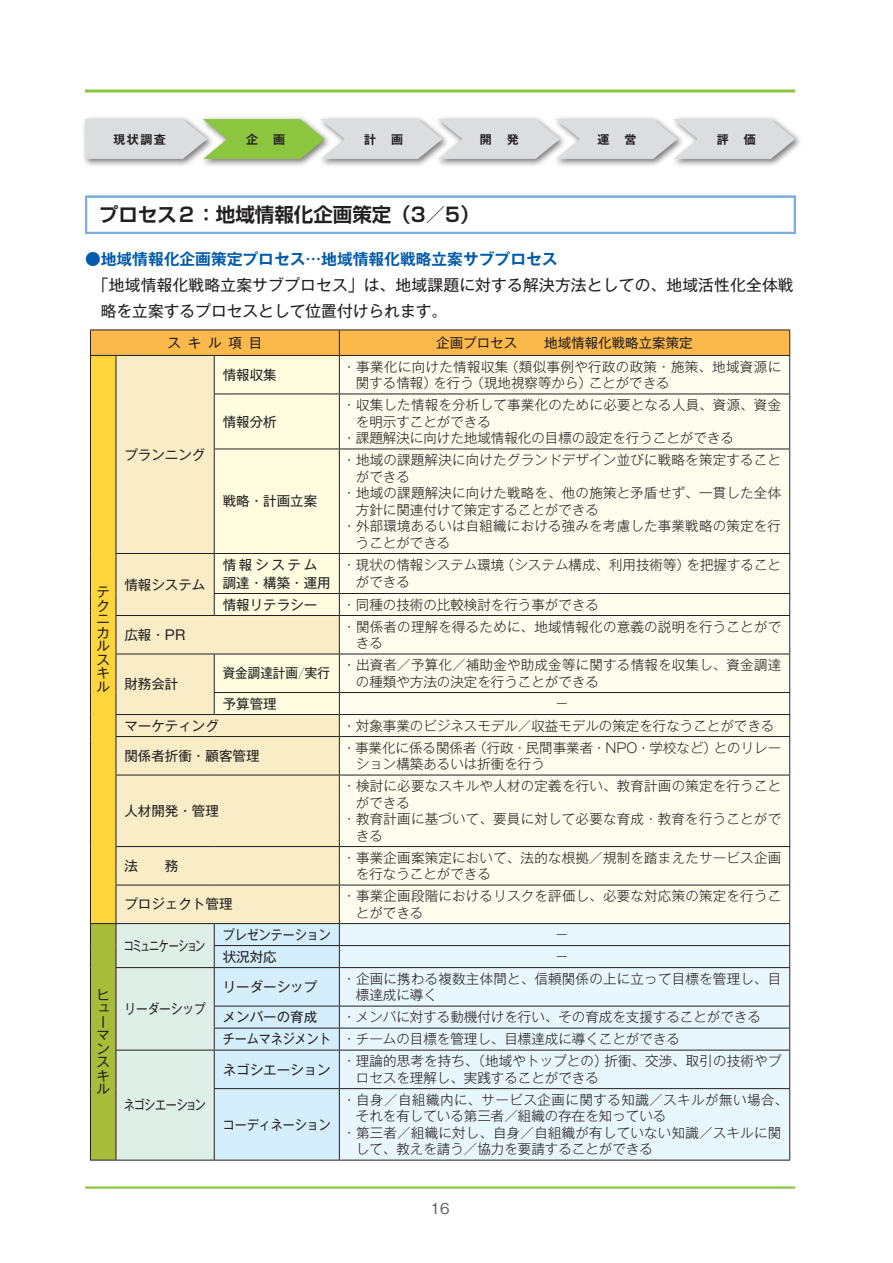
<style>
.page{position:relative;width:893px;height:1263px;background:#fff}
.page>*{position:absolute;margin:0;border:0;box-sizing:border-box;transform-origin:0 0}
.小見出し{font:700 19.5px "Shin Go Pr 5 De";color:#231f20}
.現状調査プロセス_本文{font:15.75px/26.2px "Gothic MB101 Pr 5";letter-spacing:.01em;color:#231f20}
.現状調査プロセス_見出し{font:700 15.75px "Gothic MB101 Pr 5 De";color:#015aaa}
.t1{font:500 15px "Gothic BBB Pr 5";color:#636366}
.表下{font:300 13.5px/16.5px "Gothic MB101 Pr 5";letter-spacing:.015em;color:#231f20}
.表_ジャス{font:13.5px/13.5px "Gothic MB101 Pr 5";color:#231f20;text-align:justify}
.表下-2{font:300 13.5px/16.5px "Gothic MB101 Pr 5";letter-spacing:.035em;color:#231f20}
.表_ジャス-2{font:13.5px "Gothic MB101 Pr 5";color:#231f20;scale:.89 1}
.表_ジャス-3{font:13.5px "Gothic MB101 Pr 5";color:#231f20;scale:.93 1}
.表_ジャス-4{font:13.5px "Gothic MB101 Pr 5";letter-spacing:-.125em;color:#231f20;scale:.75 1}
.表_ジャス-5{font:13.5px "Gothic MB101 Pr 5";letter-spacing:-.07em;color:#231f20;scale:.82 1}
.表_ジャス-6{font:13.5px "Gothic MB101 Pr 5";color:#231f20;scale:.86 1}
.t2{font:700 12px "Gothic MB101 Pr 5 De";color:#231f20}
</style>
<div class="page">
<hr style="left:85px;top:196px;width:711px;height:2px;background:#79aede">
<hr style="left:85px;top:198px;width:2px;height:34px;background:#79aede">
<hr style="left:794px;top:198px;width:2px;height:34px;background:#79aede">
<hr style="left:85px;top:232px;width:711px;height:2px;background:#79aede">
<div style="left:81px;top:115px;width:133px;height:52px;background:#231f20;opacity:.6"></div>
<div style="left:198px;top:115px;width:133px;height:52px;background:#231f20;opacity:.6"></div>
<div style="left:316px;top:115px;width:133px;height:52px;background:#231f20;opacity:.6"></div>
<div style="left:669px;top:115px;width:133px;height:52px;background:#231f20;opacity:.6"></div>
<div style="left:434px;top:115px;width:132px;height:52px;background:#231f20;opacity:.6"></div>
<div style="left:551px;top:115px;width:133px;height:52px;background:#231f20;opacity:.6"></div>
<svg style="left:85px;top:119px;width:710px;height:40px;background:#d1dac8"></svg>
<div style="left:90px;top:355px;width:26px;height:568px;background:#ffd53e"></div>
<div style="left:117px;top:737px;width:222px;height:186px;background:#f8edc6"></div>
<div style="left:340px;top:737px;width:449px;height:186px;background:#fffdee"></div>
<div style="left:340px;top:924px;width:449px;height:236px;background:#e8f6fd"></div>
<hr style="left:90px;top:736px;width:1px;height:39px;background:#231f20">
<hr style="left:339px;top:736px;width:451px;height:1px;background:#231f20">
<hr style="left:789px;top:737px;width:1px;height:38px;background:#231f20">
<hr style="left:90px;top:775px;width:1px;height:71px;background:#231f20">
<hr style="left:339px;top:775px;width:451px;height:1px;background:#231f20">
<hr style="left:789px;top:775px;width:1px;height:71px;background:#231f20">
<hr style="left:90px;top:846px;width:1px;height:39px;background:#231f20">
<hr style="left:339px;top:846px;width:451px;height:1px;background:#231f20">
<hr style="left:789px;top:847px;width:1px;height:38px;background:#231f20">
<hr style="left:90px;top:885px;width:1px;height:38px;background:#231f20">
<hr style="left:339px;top:885px;width:451px;height:1px;background:#231f20">
<hr style="left:789px;top:885px;width:1px;height:38px;background:#231f20">
<hr style="left:339px;top:923px;width:451px;height:1px;background:#231f20">
<hr style="left:339px;top:945px;width:451px;height:1px;background:#231f20">
<svg style="left:789px;top:924px;width:1px;height:43px"></svg>
<hr style="left:339px;top:967px;width:451px;height:1px;background:#231f20">
<hr style="left:789px;top:968px;width:1px;height:38px;background:#231f20">
<hr style="left:339px;top:1006px;width:451px;height:1px;background:#231f20">
<hr style="left:339px;top:1028px;width:451px;height:1px;background:#231f20">
<svg style="left:789px;top:1006px;width:1px;height:44px"></svg>
<hr style="left:339px;top:1050px;width:451px;height:1px;background:#231f20">
<hr style="left:789px;top:1050px;width:1px;height:38px;background:#231f20">
<hr style="left:339px;top:1088px;width:451px;height:1px;background:#231f20">
<hr style="left:789px;top:1089px;width:1px;height:71px;background:#231f20">
<svg style="left:90px;top:923px;width:250px;height:238px;background:#cde3d8"></svg>
<hr style="left:116px;top:1160px;width:98px;height:1px;background:#231f20">
<hr style="left:214px;top:1160px;width:125px;height:1px;background:#231f20">
<hr style="left:339px;top:1160px;width:451px;height:1px;background:#231f20">
<hr style="left:116px;top:736px;width:98px;height:1px;background:#231f20">
<hr style="left:116px;top:737px;width:1px;height:38px;background:#231f20">
<hr style="left:214px;top:736px;width:125px;height:1px;background:#231f20">
<hr style="left:339px;top:737px;width:1px;height:38px;background:#231f20">
<hr style="left:116px;top:775px;width:98px;height:1px;background:#231f20">
<hr style="left:116px;top:775px;width:1px;height:71px;background:#231f20">
<hr style="left:214px;top:775px;width:125px;height:1px;background:#231f20">
<hr style="left:339px;top:775px;width:1px;height:71px;background:#231f20">
<hr style="left:116px;top:846px;width:98px;height:1px;background:#231f20">
<hr style="left:116px;top:847px;width:1px;height:38px;background:#231f20">
<hr style="left:214px;top:846px;width:125px;height:1px;background:#231f20">
<hr style="left:339px;top:847px;width:1px;height:38px;background:#231f20">
<hr style="left:116px;top:885px;width:98px;height:1px;background:#231f20">
<hr style="left:116px;top:885px;width:1px;height:38px;background:#231f20">
<hr style="left:214px;top:885px;width:125px;height:1px;background:#231f20">
<hr style="left:339px;top:885px;width:1px;height:38px;background:#231f20">
<hr style="left:116px;top:923px;width:98px;height:1px;background:#231f20">
<hr style="left:214px;top:923px;width:125px;height:1px;background:#231f20">
<svg style="left:90px;top:330px;width:700px;height:406px;background:#f7efd5"></svg>
<hr style="left:339px;top:355px;width:451px;height:1px;background:#231f20">
<hr style="left:85px;top:89px;width:710px;height:3px;background:#8bc63e">
<hr style="left:85px;top:1186px;width:710px;height:3px;background:#8bc63e">
<p class="t2" style="left:113px;top:129px;width:54px">現状調査</p>
<p class="t2" style="left:246px;top:129px;width:40px">企　画</p>
<p class="t2" style="left:364px;top:129px;width:41px">計　画</p>
<p class="t2" style="left:480px;top:129px;width:40px">開　発</p>
<p class="t2" style="left:598px;top:129px;width:40px">運　営</p>
<p class="t2" style="left:717px;top:129px;width:40px">評　価</p>
<p class="小見出し" style="left:99px;top:199px;width:382px">プロセス２：地域情報化企画策定（3／5）</p>
<p class="現状調査プロセス_見出し" style="left:85px;top:245px;width:474px">●地域情報化企画策定プロセス…地域情報化戦略立案サブプロセス</p>
<p class="現状調査プロセス_本文" style="left:101px;top:270px;width:694px;text-indent:-8px">「地域情報化戦略立案サブプロセス」は、地域課題に対する解決方法としての、地域活性化全体戦略を立案するプロセスとして位置付けられます。</p>
<p class="表_ジャス" style="left:168px;top:335px;width:96px">スキル項目</p>
<p class="表_ジャス" style="left:436px;top:335px;width:258px">企画プロセス　　地域情報化戦略立案策定</p>
<p class="表_ジャス" style="left:96px;top:584px;width:15px">テクニカルスキル</p>
<p class="表_ジャス" style="left:96px;top:987px;width:15px;text-align:left">ヒューマンスキル</p>
<p class="表_ジャス" style="left:124px;top:447px;width:83px">プランニング</p>
<p class="表_ジャス" style="left:124px;top:577px;width:83px">情報システム</p>
<p class="表_ジャス" style="left:223px;top:367px;width:55px">情報収集</p>
<p class="表下" style="left:356px;top:357px;width:427px;text-indent:-14px">・事業化に向けた情報収集（類似事例や行政の政策・施策、地域資源に関する情報）を行う（現地視察等から）ことができる</p>
<p class="表_ジャス" style="left:223px;top:414px;width:55px">情報分析</p>
<p class="表下" style="left:356px;top:396px;width:427px;text-indent:-14px">・収集した情報を分析して事業化のために必要となる人員、資源、資金を明示すことができる</p>
<p class="表下" style="left:342px;top:429px;width:393px">・課題解決に向けた地域情報化の目標の設定を行うことができる</p>
<p class="表_ジャス" style="left:223px;top:493px;width:96px">戦略・計画立案</p>
<p class="表_ジャス" style="left:223px;top:557px;width:96px">情報システム</p>
<p class="表_ジャス" style="left:223px;top:575px;width:109px">調達・構築・運用</p>
<p class="表下" style="left:356px;top:451px;width:427px;text-indent:-14px">・地域の課題解決に向けたグランドデザイン並びに戦略を策定することができる</p>
<p class="表下" style="left:356px;top:484px;width:427px;text-indent:-14px">・地域の課題解決に向けた戦略を、他の施策と矛盾せず、一貫した全体方針に関連付けて策定することができる</p>
<p class="表下" style="left:356px;top:517px;width:427px;text-indent:-14px">・外部環境あるいは自組織における強みを考慮した事業戦略の策定を行うことができる</p>
<p class="表下" style="left:356px;top:556px;width:427px;text-indent:-14px">・現状の情報システム環境（システム構成、利用技術等）を把握することができる</p>
<p class="表_ジャス" style="left:223px;top:597px;width:96px">情報リテラシー</p>
<p class="表下" style="left:342px;top:595px;width:258px">・同種の技術の比較検討を行う事ができる</p>
<p class="表_ジャス" style="left:124px;top:627px;width:62px">広報・PR</p>
<p class="表下" style="left:356px;top:617px;width:427px;text-indent:-14px">・関係者の理解を得るために、地域情報化の意義の説明を行うことができる</p>
<p class="表_ジャス" style="left:124px;top:676px;width:55px">財務会計</p>
<p class="表_ジャス-3" style="left:223px;top:662px;width:117px">資金調達計画／実行</p>
<p class="表下" style="left:356px;top:656px;width:427px;text-indent:-14px">・出資者／予算化／補助金や助成金等に関する情報を収集し、資金調達の種類や方法の決定を行うことができる</p>
<p class="表_ジャス" style="left:223px;top:696px;width:55px">予算管理</p>
<p class="表下" style="left:555px;top:694px;width:15px">－</p>
<p class="表_ジャス" style="left:124px;top:718px;width:96px">マーケティング</p>
<p class="表下" style="left:342px;top:716px;width:433px">・対象事業のビジネスモデル／収益モデルの策定を行なうことができる</p>
<p class="表_ジャス" style="left:124px;top:748px;width:137px">関係者折衝・顧客管理</p>
<p class="表下" style="left:356px;top:738px;width:427px;text-indent:-14px">・事業化に係る関係者（行政・民間事業者・NPO・学校など）とのリレーション構築あるいは折衝を行う</p>
<p class="表_ジャス" style="left:124px;top:803px;width:96px">人材開発・管理</p>
<p class="表下" style="left:356px;top:777px;width:427px;text-indent:-14px">・検討に必要なスキルや人材の定義を行い、教育計画の策定を行うことができる</p>
<p class="表下" style="left:356px;top:810px;width:427px;text-indent:-14px">・教育計画に基づいて、要員に対して必要な育成・教育を行うことができる</p>
<p class="表_ジャス" style="left:124px;top:858px;width:55px">法　　務</p>
<p class="表下" style="left:356px;top:848px;width:427px;text-indent:-14px">・事業企画案策定において、法的な根拠／規制を踏まえたサービス企画を行なうことができる</p>
<p class="表_ジャス" style="left:124px;top:896px;width:110px">プロジェクト管理</p>
<p class="表下" style="left:356px;top:887px;width:427px;text-indent:-14px">・事業企画段階におけるリスクを評価し、必要な対応策の策定を行うことができる</p>
<p class="表_ジャス-4" style="left:124px;top:934px;width:110px">コミュニケーション</p>
<p class="表_ジャス-6" style="left:124px;top:998px;width:96px">リーダーシップ</p>
<p class="表_ジャス-5" style="left:124px;top:1094px;width:101px">ネゴシエーション</p>
<p class="表_ジャス-2" style="left:223px;top:923px;width:123px">プレゼンテーション</p>
<p class="表下" style="left:555px;top:925px;width:15px">－</p>
<p class="表_ジャス" style="left:223px;top:949px;width:55px">状況対応</p>
<p class="表下" style="left:555px;top:947px;width:15px">－</p>
<p class="表_ジャス" style="left:223px;top:979px;width:96px">リーダーシップ</p>
<p class="表下" style="left:356px;top:969px;width:427px;text-indent:-14px">・企画に携わる複数主体間と、信頼関係の上に立って目標を管理し、目標達成に導く</p>
<p class="表_ジャス" style="left:223px;top:1009px;width:96px">メンバーの育成</p>
<p class="表下" style="left:342px;top:1008px;width:420px">・メンバに対する動機付けを行い、その育成を支援することができる</p>
<p class="表_ジャス-2" style="left:223px;top:1028px;width:123px">チームマネジメント</p>
<p class="表下" style="left:342px;top:1030px;width:339px">・チームの目標を管理し、目標達成に導くことができる</p>
<p class="表_ジャス" style="left:223px;top:1061px;width:109px">ネゴシエーション</p>
<p class="表下" style="left:356px;top:1052px;width:427px;text-indent:-14px">・理論的思考を持ち、（地域やトップとの）折衝、交渉、取引の技術やプロセスを理解し、実践することができる</p>
<p class="表_ジャス-2" style="left:223px;top:1113px;width:123px">コーディネーション</p>
<p class="表下-2" style="left:356px;top:1090px;width:434px;text-indent:-14px">・自身／自組織内に、サービス企画に関する知識／スキルが無い場合、それを有している第三者／組織の存在を知っている</p>
<p class="表下" style="left:356px;top:1123px;width:427px;text-indent:-14px">・第三者／組織に対し、自身／自組織が有していない知識／スキルに関して、教えを請う／協力を要請することができる</p>
<p class="t1" style="left:431px;top:1196px;width:20px">16</p>
</div>
